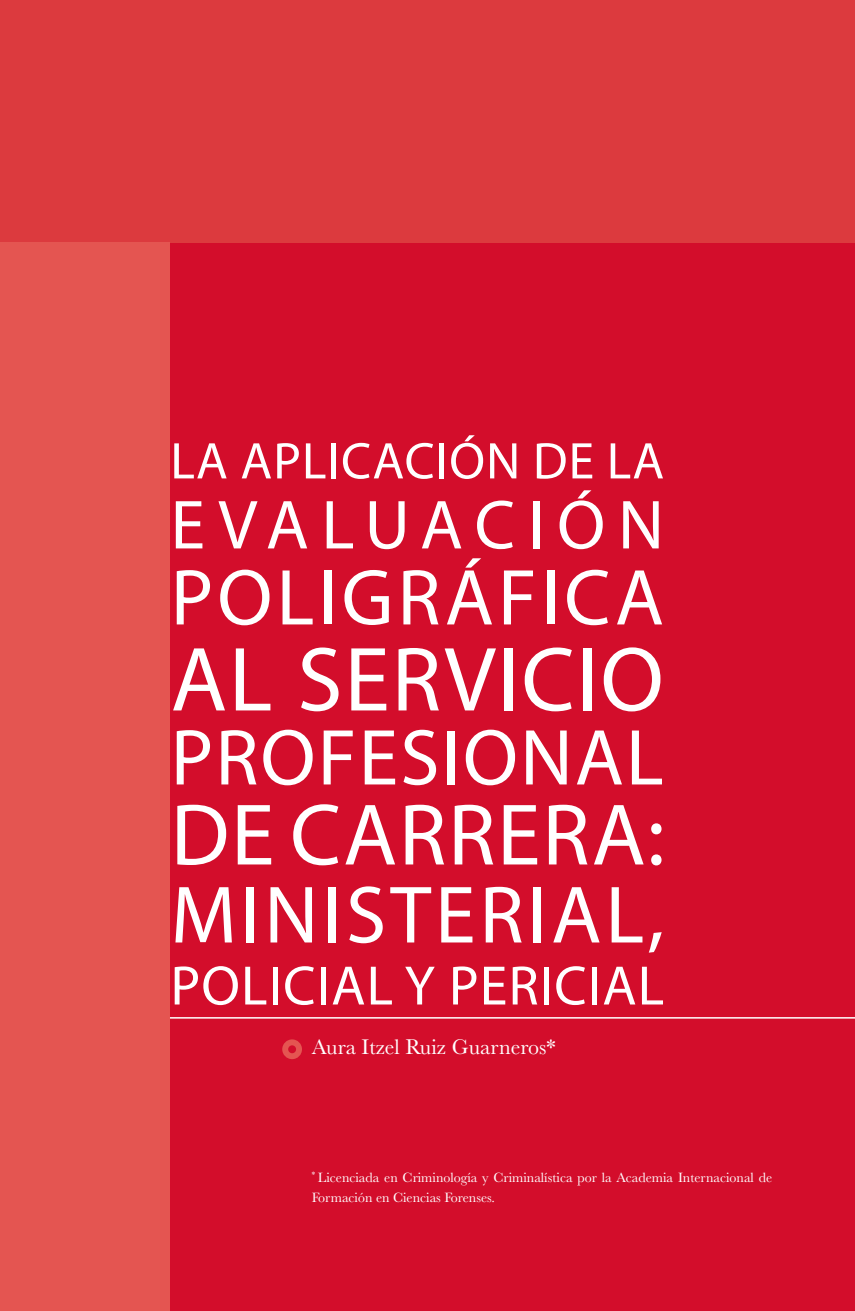
<style>
.page{position:relative;width:855px;height:1311px;background:#d30d2b}
.page>*{position:absolute;margin:0;border:0;box-sizing:border-box;transform-origin:0 0}
.Titulo_Capitulo_OK{font:92px "Myriad Pro";letter-spacing:.02em;color:#fff}
.Titulo_Capitulo_OK-2{font:88px "Myriad Pro";letter-spacing:.02em;color:#fff}
.Titulo_Capitulo_OK-3{font:82px "Myriad Pro";letter-spacing:.05em;color:#fff}
.Titulo_Capitulo_OK-4{font:80px "Myriad Pro";letter-spacing:.04em;color:#fff}
.Titulo_Capitulo_OK-5{font:70px "Myriad Pro";letter-spacing:.18em;color:#fff}
.Titulo_Capitulo_OK-6{font:56px "Myriad Pro";letter-spacing:.02em;color:#fff}
.Titulo_Capitulo_OK-7{font:52px "Myriad Pro";letter-spacing:.02em;color:#fff}
.AUTOR_OK{font:22px "Baskerville";color:#fff}
.TXT_Footnotes_OK{font:14px/20px "Baskerville";color:#fff}
</style>
<div class="page">
<div style="left:0;top:0;width:855px;height:242px;background:#dc3a3e"></div>
<div style="left:0;top:242px;width:170px;height:1069px;background:#e45551"></div>
<hr style="left:170px;top:1017px;width:685px;height:1px;background:#fff">
<div style="left:282px;top:1039px;width:20px;height:20px;background:#e45551;border-radius:50%"></div>
<div style="left:288px;top:1045px;width:8px;height:8px;background:#d30d2b;border-radius:50%"></div>
<p class="Titulo_Capitulo_OK-7" style="left:170px;top:433px;width:495px">LA APLICACIÓN DE LA</p>
<p class="Titulo_Capitulo_OK-5" style="left:171px;top:487px;width:495px">EVALUACIÓN</p>
<p class="Titulo_Capitulo_OK-4" style="left:171px;top:554px;width:495px">POLIGRÁFICA</p>
<p class="Titulo_Capitulo_OK" style="left:171px;top:629px;width:494px">AL SERVICIO</p>
<p class="Titulo_Capitulo_OK-4" style="left:171px;top:714px;width:494px">PROFESIONAL</p>
<p class="Titulo_Capitulo_OK-2" style="left:171px;top:787px;width:495px">DE CARRERA:</p>
<p class="Titulo_Capitulo_OK-3" style="left:171px;top:870px;width:495px">MINISTERIAL,</p>
<p class="Titulo_Capitulo_OK-6" style="left:170px;top:955px;width:495px">POLICIAL Y PERICIAL</p>
<p class="AUTOR_OK" style="left:312px;top:1033px;width:252px">Aura Itzel Ruiz Guarneros*<sup>1</sup></p>
<p class="TXT_Footnotes_OK" style="left:312px;top:1168px;width:462px"><sup>*</sup> Licenciada en Criminología y Criminalística por la Academia Internacional de<br>Formación en Ciencias Forenses.</p>
</div>
